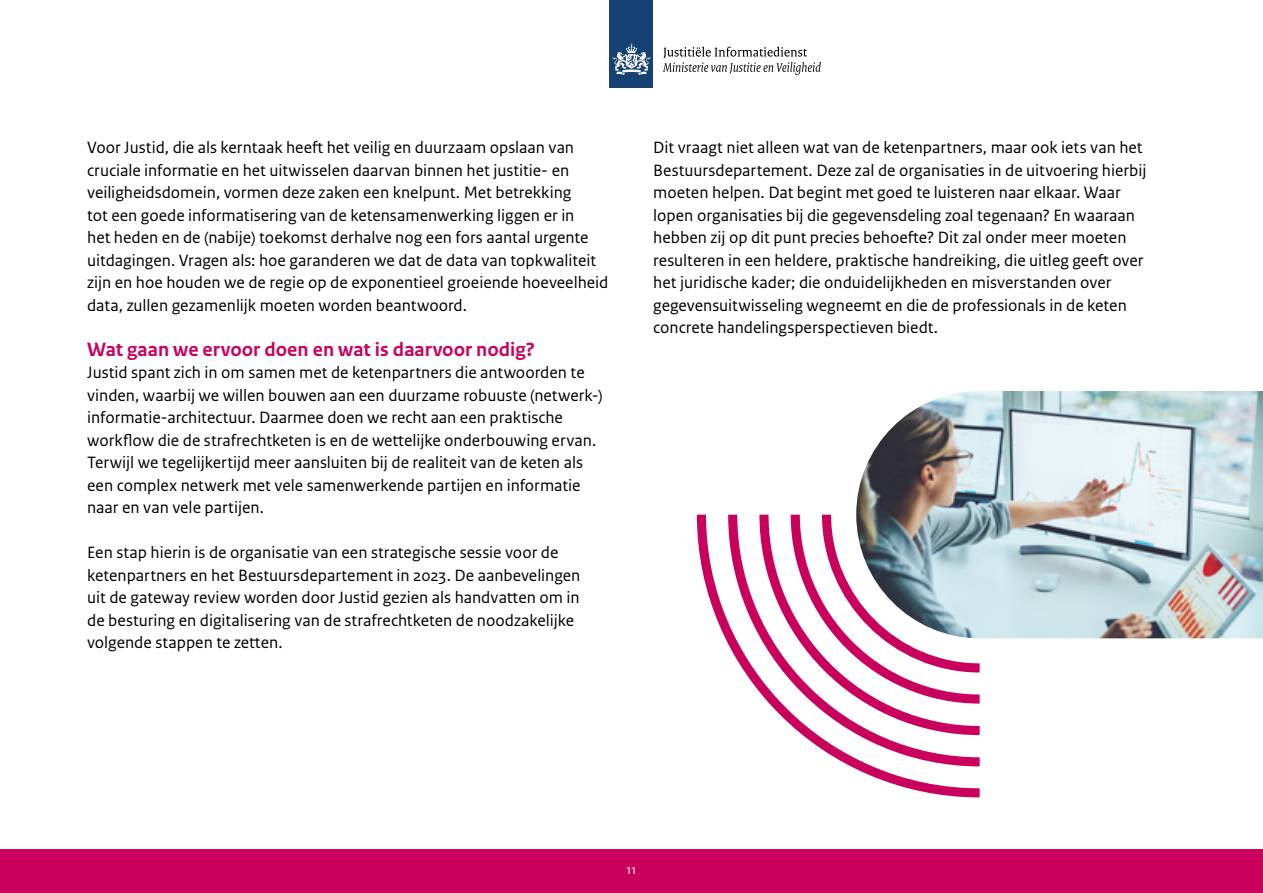
<style>
.page{position:relative;width:1263px;height:893px;background:#fff}
.page>*{position:absolute;margin:0;border:0;box-sizing:border-box;transform-origin:0 0}
.Subheading_Justid{font:700 20.25px "Rijksoverheid Sans Text";color:#ca005d}
.Body_Justid{font:17.25px/22.5px "Rijksoverheid Sans Text";color:#000}
.t1{font:13.5px "Rijksoverheid Sans Text";color:#fff}
</style>
<div class="page">
<div style="left:0;top:849px;width:1263px;height:44px;background:#ca005d"></div>
<div style="left:610px;top:0;width:43px;height:87px;background:#154273"></div>
<svg style="left:613px;top:43px;width:37px;height:32px"></svg>
<svg style="left:663px;top:47px;width:158px;height:28px"></svg>
<img style="left:856px;top:391px;width:407px;height:247px">
<svg style="left:696px;top:514px;width:284px;height:284px"></svg>
<svg style="left:724px;top:514px;width:256px;height:257px"></svg>
<svg style="left:755px;top:514px;width:225px;height:226px"></svg>
<svg style="left:786px;top:506px;width:203px;height:202px"></svg>
<p class="Body_Justid" style="left:87px;top:137px;width:523px">Voor Justid, die als kerntaak heeft het veilig en duurzaam opslaan van cruciale informatie en het uitwisselen daarvan binnen het justitie- en veiligheidsdomein, vormen deze zaken een knelpunt. Met betrekking<br>tot een goede informatisering van de ketensamenwerking liggen er in<br>het heden en de (nabije) toekomst derhalve nog een fors aantal urgente uitdagingen. Vragen als: hoe garanderen we dat de data van topkwaliteit zijn en hoe houden we de regie op de exponentieel groeiende hoeveelheid data, zullen gezamenlijk moeten worden beantwoord.</p>
<p class="Subheading_Justid" style="left:87px;top:338px;width:449px">Wat gaan we ervoor doen en wat is daarvoor nodig?</p>
<p class="Body_Justid" style="left:87px;top:362px;width:517px">Justid spant zich in om samen met de ketenpartners die antwoorden te vinden, waarbij we willen bouwen aan een duurzame robuuste (netwerk-) informatie-architectuur. Daarmee doen we recht aan een praktische workflow die de strafrechtketen is en de wettelijke onderbouwing ervan.<br>Terwijl we tegelijkertijd meer aansluiten bij de realiteit van de keten als een complex netwerk met vele samenwerkende partijen en informatie naar en van vele partijen.</p>
<p class="Body_Justid" style="left:87px;top:542px;width:495px">Een stap hierin is de organisatie van een strategische sessie voor de ketenpartners en het Bestuursdepartement in 2023. De aanbevelingen uit de gateway review worden door Justid gezien als handvatten om in de besturing en digitalisering van de strafrechtketen de noodzakelijke volgende stappen te zetten.</p>
<p class="Body_Justid" style="left:653px;top:137px;width:495px">Dit vraagt niet alleen wat van de ketenpartners, maar ook iets van het Bestuursdepartement. Deze zal de organisaties in de uitvoering hierbij moeten helpen. Dat begint met goed te luisteren naar elkaar. Waar lopen organisaties bij die gegevensdeling zoal tegenaan? En waaraan hebben zij op dit punt precies behoefte? Dit zal onder meer moeten resulteren in een heldere, praktische handreiking, die uitleg geeft over het juridische kader; die onduidelijkheden en misverstanden over gegevensuitwisseling wegneemt en die de professionals in de keten concrete handelingsperspectieven biedt.</p>
<p class="t1" style="left:627px;top:862px;width:11px">11</p>
</div>
